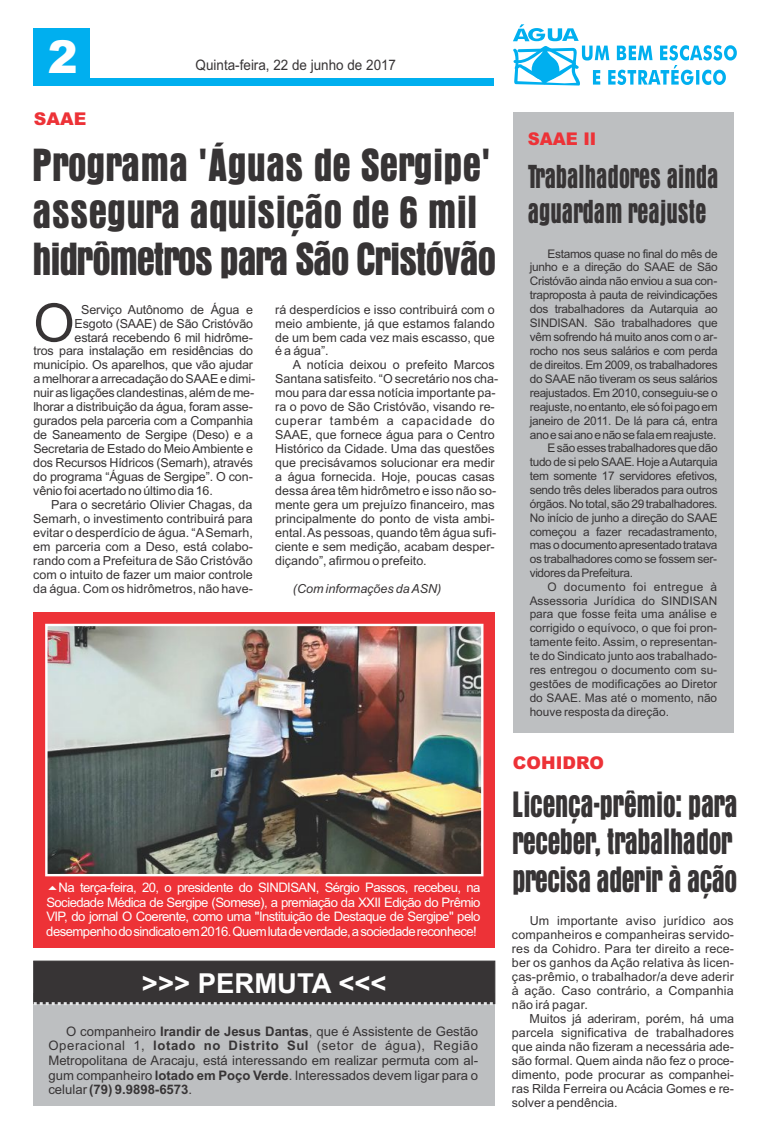
<style>
.page{position:relative;width:762px;height:1134px;background:#fff}
.page>*{position:absolute;margin:0;border:0;box-sizing:border-box;transform-origin:0 0}
.t1{font:53px "Arial";color:#373435}
.t2{font:900 45.5px "Arial";color:#fefefe}
.t3{font:41.25px/46.9px "Aura";color:#373435}
.t4{font:32.5px/37.4px "Aura";letter-spacing:-.01em;color:#373435;scale:.85 1}
.t5{font:29.5px/35px "Aura";color:#373435;scale:.8 1}
.t6{font:700 27.5px "Arial";color:#fefefe}
.t7{font:900 17.62px "Arial";color:#ed3237}
.t8{font:900 17.5px "Arial";color:#ed3237;scale:.96 1}
.t9{font:14.5px "Arial";color:#373435;scale:.93 1}
.t10{font:13.12px/14.6px "Arial";letter-spacing:-.04em;color:#fefefe;text-align:justify}
.t11{font:13.12px/14.6px "Arial";color:#373435;text-align:justify}
.t12{font:12.5px/14px "Arial";color:#373435;text-align:justify}
.t13{font:italic 12.5px "Arial";color:#373435}
.t14{font:11.88px "Arial";letter-spacing:-.03em;color:#373435}
.t15{font:11.88px "Arial";color:#373435}
.t16{font:11.88px "Arial";letter-spacing:.03em;color:#373435}
.s1{font-weight:700}
</style>
<div class="page">
<div style="left:34px;top:78px;width:460px;height:8px;background:#00afef"></div>
<div style="left:34px;top:28px;width:56px;height:57px;background:#00afef"></div>
<svg style="left:513px;top:24px;width:224px;height:62px"></svg>
<div style="left:34px;top:993px;width:461px;height:113px;background:#bdbfc1"></div>
<svg style="left:33px;top:960px;width:462px;height:45px;background:#403d3e"></svg>
<div style="left:513px;top:112px;width:221px;height:621px;background:#bdbfc1"></div>
<div style="left:34px;top:612px;width:461px;height:336px;background:#ed3237"></div>
<img style="left:48px;top:627px;width:432px;height:246px">
<div style="left:45px;top:624px;width:438px;height:252px;border:2px solid #fefefe"></div>
<h2 class="t2" style="left:48px;top:41px;width:31px">2</h2>
<p class="t9" style="left:196px;top:59px;width:217px">Quinta-feira, 22 de junho de 2017</p>
<h3 class="t7" style="left:34px;top:112px;width:54px">SAAE</h3>
<h3 class="t3" style="left:33px;top:143px;width:465px">Programa 'Águas de Sergipe' assegura aquisição de 6 mil hidrômetros para São Cristóvão</h3>
<p class="t12" style="left:81px;top:303px;width:173px">Serviço Autônomo de Água e</p>
<h1 class="t1" style="left:33px;top:303px;width:43px">O</h1>
<p class="t12" style="left:275px;top:303px;width:221px">rá desperdícios e isso contribuirá com o meio ambiente, já que estamos falando de um bem cada vez mais escasso, que é a água”.</p>
<p class="t12" style="left:275px;top:359px;width:225px;text-align:left;text-indent:18px">A notícia deixou o prefeito Marcos Santana satisfeito. “O secretário nos cha&shy;mou para dar essa notícia importante pa&shy;ra o povo de São Cristóvão, visando re&shy;cuperar também a capacidade do SAAE, que fornece água para o Centro Histórico da Cidade. Uma das questões que precisávamos solucionar era medir a água fornecida. Hoje, poucas casas dessa área têm hidrômetro e isso não so&shy;mente gera um prejuízo financeiro, mas principalmente do ponto de vista ambi&shy;ental. As pessoas, quando têm água sufi&shy;ciente e sem medição, acabam desper&shy;diçando”, afirmou o prefeito.</p>
<p class="t13" style="left:293px;top:584px;width:150px">(Com informações da ASN)</p>
<p class="t12" style="left:75px;top:317px;width:180px">Esgoto (SAAE) de São Cristóvão</p>
<p class="t12" style="left:75px;top:331px;width:180px">estará recebendo 6 mil hidrôme-</p>
<p class="t12" style="left:33px;top:345px;width:221px">tros para instalação em residências do</p>
<p class="t12" style="left:33px;top:359px;width:221px">município. Os aparelhos, que vão ajudar</p>
<p class="t12" style="left:33px;top:373px;width:223px">a melhoraraarrecadaçãodoSAAEedimi-</p>
<p class="t12" style="left:33px;top:387px;width:222px">nuiras ligações clandestinas,além de me-</p>
<p class="t12" style="left:33px;top:401px;width:221px">lhorar a distribuição da água, foram asse-</p>
<p class="t12" style="left:33px;top:415px;width:221px">gurados pela parceria com a Companhia</p>
<p class="t12" style="left:33px;top:429px;width:221px">de Saneamento de Sergipe (Deso) e a</p>
<p class="t12" style="left:33px;top:443px;width:221px">Secretaria de Estado do MeioAmbiente e</p>
<p class="t12" style="left:33px;top:457px;width:221px">dos Recursos Hídricos (Semarh), através</p>
<p class="t12" style="left:33px;top:471px;width:221px">do programa “Águas de Sergipe”. O con-</p>
<p class="t12" style="left:33px;top:485px;width:181px">vêniofoiacertadonoúltimodia16.</p>
<p class="t12" style="left:51px;top:499px;width:203px">Para o secretário Olivier Chagas, da</p>
<p class="t12" style="left:33px;top:513px;width:221px">Semarh, o investimento contribuirá para</p>
<p class="t12" style="left:33px;top:527px;width:221px">evitar o desperdício de água. “ASemarh,</p>
<p class="t12" style="left:33px;top:541px;width:221px">em parceria com a Deso, está colabo-</p>
<p class="t12" style="left:33px;top:555px;width:221px">rando com a Prefeitura de São Cristóvão</p>
<p class="t12" style="left:33px;top:569px;width:221px">com o intuito de fazer um maior controle</p>
<p class="t12" style="left:33px;top:583px;width:221px">da água. Com os hidrômetros, não have-</p>
<h3 class="t8" style="left:528px;top:132px;width:73px">SAAE II</h3>
<h3 class="t5" style="left:528px;top:160px;width:240px">Trabalhadores ainda aguardam reajuste</h3>
<p class="t14" style="left:547px;top:249px;width:172px">Estamos quase no final do mês de</p>
<p class="t14" style="left:530px;top:263px;width:189px">junho e a direção do SAAE de São</p>
<p class="t14" style="left:530px;top:277px;width:189px">Cristóvão ainda não enviou a sua con-</p>
<p class="t14" style="left:530px;top:291px;width:189px">traproposta à pauta de reivindicações</p>
<p class="t14" style="left:530px;top:305px;width:189px">dos trabalhadores da Autarquia ao</p>
<p class="t14" style="left:530px;top:319px;width:189px">SINDISAN. São trabalhadores que</p>
<p class="t14" style="left:530px;top:332px;width:189px">vêm sofrendo há muito anos com o ar-</p>
<p class="t14" style="left:530px;top:346px;width:189px">rocho nos seus salários e com perda</p>
<p class="t14" style="left:530px;top:360px;width:189px">de direitos. Em 2009, os trabalhadores</p>
<p class="t14" style="left:530px;top:374px;width:189px">do SAAE não tiveram os seus salários</p>
<p class="t14" style="left:530px;top:388px;width:189px">reajustados. Em 2010, conseguiu-se o</p>
<p class="t14" style="left:530px;top:402px;width:189px">reajuste,noentanto,elesófoipagoem</p>
<p class="t14" style="left:530px;top:416px;width:189px">janeiro de 2011. De lá para cá, entra</p>
<p class="t14" style="left:530px;top:430px;width:188px">anoesaianoenãosefalaemreajuste.</p>
<p class="t14" style="left:547px;top:443px;width:172px">Esãoessestrabalhadoresquedão</p>
<p class="t14" style="left:530px;top:457px;width:189px">tudo de si pelo SAAE. Hoje aAutarquia</p>
<p class="t14" style="left:530px;top:471px;width:189px">tem somente 17 servidores efetivos,</p>
<p class="t14" style="left:530px;top:485px;width:189px">sendo três deles liberados para outros</p>
<p class="t14" style="left:530px;top:499px;width:189px">órgãos. No total, são 29 trabalhadores.</p>
<p class="t14" style="left:530px;top:513px;width:189px">No início de junho a direção do SAAE</p>
<p class="t14" style="left:530px;top:527px;width:189px">começou a fazer recadastramento,</p>
<p class="t14" style="left:530px;top:541px;width:189px">mas o documento apresentado tratava</p>
<p class="t14" style="left:530px;top:555px;width:189px">os trabalhadores como se fossem ser-</p>
<p class="t14" style="left:530px;top:569px;width:105px">vidoresdaPrefeitura.</p>
<p class="t16" style="left:547px;top:582px;width:171px">O documento foi entregue à</p>
<p class="t15" style="left:530px;top:596px;width:189px">Assessoria Jurídica do SINDISAN</p>
<p class="t15" style="left:530px;top:610px;width:189px">para que fosse feita uma análise e</p>
<p class="t15" style="left:530px;top:624px;width:189px">corrigido o equívoco, o que foi pron-</p>
<p class="t15" style="left:530px;top:638px;width:189px">tamente feito. Assim, o representan-</p>
<p class="t15" style="left:530px;top:652px;width:189px">te do Sindicato junto aos trabalhado-</p>
<p class="t15" style="left:530px;top:665px;width:189px">res entregou o documento com su-</p>
<p class="t15" style="left:530px;top:679px;width:189px">gestões de modificações ao Diretor</p>
<p class="t15" style="left:530px;top:693px;width:189px">do SAAE. Mas até o momento, não</p>
<p class="t15" style="left:530px;top:707px;width:141px">houve resposta da direção.</p>
<p class="t10" style="left:46px;top:881px;width:436px;text-indent:12px">Na terça-feira, 20, o presidente do SINDISAN, Sérgio Passos, recebeu, na Sociedade Médica de Sergipe (Somese), a premiação da XXII Edição do Prêmio VIP, do jornal O Coerente, como uma "Instituição de Destaque de Sergipe" pelo desempenhodosindicatoem2016.Quemlutadeverdade,asociedadereconhece!</p>
<h3 class="t6" style="left:142px;top:973px;width:246px">&gt;&gt;&gt; PERMUTA &lt;&lt;&lt;</h3>
<p class="t11" style="left:48px;top:1025px;width:431px;text-indent:18px">O companheiro <span class="s1">Irandir de Jesus Dantas</span>, que é Assistente de Gestão Operacional 1, <span class="s1">lotado no Distrito Sul</span> (setor de água), Região Metropolitana de Aracaju, está interessando em realizar permuta com al&shy;gum companheiro <span class="s1">lotado em Poço Verde</span>. Interessados devem ligar para o celular <span class="s1">(79) 9.9898-6573</span>.</p>
<h3 class="t7" style="left:513px;top:756px;width:92px">COHIDRO</h3>
<h3 class="t4" style="left:512px;top:787px;width:266px">Licença-prêmio: para receber, trabalhador precisa aderir à ação</h3>
<p class="t12" style="left:512px;top:915px;width:224px;text-indent:18px">Um importante aviso jurídico aos companheiros e companheiras servido&shy;res da Cohidro. Para ter direito a rece&shy;ber os ganhos da Ação relativa às licen&shy;ças-prêmio, o trabalhador/a deve aderir à ação. Caso contrário, a Companhia não irá pagar.</p>
<p class="t12" style="left:512px;top:1013px;width:224px;text-indent:18px">Muitos já aderiram, porém, há uma parcela significativa de trabalhadores que ainda não fizeram a necessária ade&shy;são formal. Quem ainda não fez o proce&shy;dimento, pode procurar as companhei&shy;ras Rilda Ferreira ou Acácia Gomes e re&shy;solver a pendência.</p>
</div>
